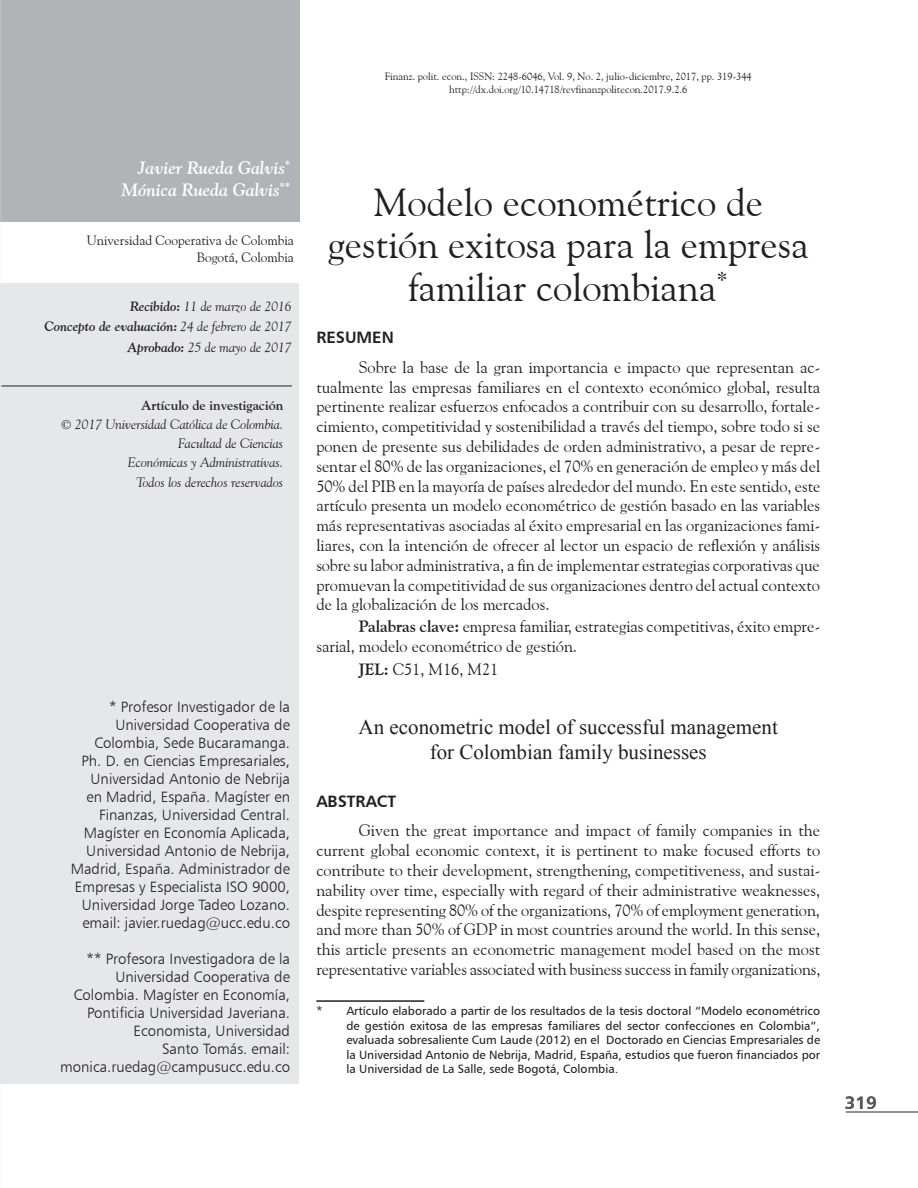
<style>
.page{position:relative;width:918px;height:1188px;background:#fff}
.page>*{position:absolute;margin:0;border:0;box-sizing:border-box;transform-origin:0 0}
.t1{font:39px/42.5px "Goudy Old Style BT";color:#231f20;text-align:center}
.t2{font:21px/25.2px "Times New Roman";color:#231f20;text-align:center}
.t3{font:italic 700 18px/21.6px "Goudy Old Style BT";color:#fff;text-align:right}
.t4{font:18px "Humanist 777 BT Bold B";color:#57585a}
.t5{font:16.5px/19.8px "Goudy Old Style BT";color:#231f20;text-align:justify}
.t6{font:16.5px "Humanist 777 BT Bold B";color:#231f20}
.t7{font:15px/18px "Humanist 777 BT Light B";color:#231f20;text-align:right}
.t8{font:italic 13.5px/19.2px "Goudy Old Style BT";color:#231f20;text-align:right}
.t9{font:13.5px/16.2px "Goudy Old Style BT";color:#231f20;text-align:right}
.t10{font:700 13.5px "Goudy Old Style BT";color:#231f20}
.t11{font:12px/14.4px "Humanist 777 BT Roman B";color:#231f20;text-align:justify}
.t12{font:10.5px/12.6px "Goudy Old Style BT";color:#231f20;text-align:center}
.s1{font-weight:700}
</style>
<div class="page">
<hr style="left:846px;top:1112px;width:72px;height:1px;background:#231f20">
<div style="left:0;top:0;width:300px;height:221px;background:#b2b3b7"></div>
<div style="left:0;top:283px;width:299px;height:801px;background:#e6e7e9"></div>
<hr style="left:316px;top:1000px;width:108px;height:2px;background:#231f20">
<hr style="left:1px;top:386px;width:291px;height:1px;background:#231f20">
<p class="t12" style="left:385px;top:70px;width:369px">Finanz. polit. econ., ISSN: 2248-6046, Vol. 9, No. 2, julio-diciembre, 2017, pp. 319-344 http://dx.doi.org/10.14718/revfinanzpolitecon.2017.9.2.6</p>
<p class="t3" style="left:122px;top:157px;width:170px">Javier Rueda Galvis<sup>*<br></sup>Mónica Rueda Galvis<sup>**</sup></p>
<p class="t9" style="left:87px;top:232px;width:209px">Universidad Cooperativa de Colombia<br>Bogotá, Colombia</p>
<p class="t8" style="left:44px;top:296px;width:248px;line-height:20.4px"><span class="s1">Recibido:</span> 11 de marzo de 2016<br><span class="s1">Concepto de evaluación:</span> 24 de febrero de 2017<br><span class="s1">Aprobado:</span> 25 de mayo de 2017</p>
<p class="t10" style="left:141px;top:397px;width:144px">Artículo de investigación</p>
<p class="t8" style="left:61px;top:414px;width:224px">© 2017 Universidad Católica de Colombia.<br>Facultad de Ciencias<br>Económicas y Administrativas.<br>Todos los derechos reservados</p>
<p class="t7" style="left:71px;top:698px;width:221px">* Profesor Investigador de la<br>Universidad Cooperativa de<br>Colombia, Sede Bucaramanga.<br>Ph. D. en Ciencias Empresariales,<br>Universidad Antonio de Nebrija<br>en Madrid, España. Magíster en<br>Finanzas, Universidad Central.<br>Magíster en Economía Aplicada,<br>Universidad Antonio de Nebrija,<br>Madrid, España. Administrador de<br>Empresas y Especialista ISO 9000,<br>Universidad Jorge Tadeo Lozano. email: javier.ruedag@ucc.edu.co</p>
<p class="t7" style="left:60px;top:950px;width:231px">** Profesora Investigadora de la<br>Universidad Cooperativa de<br>Colombia. Magíster en Economía,<br>Pontificia Universidad Javeriana.<br>Economista, Universidad<br>Santo Tomás. email: monica.ruedag@campusucc.edu.co</p>
<h1 class="t1" style="left:328px;top:180px;width:482px">Modelo econométrico de gestión exitosa para la empresa familiar colombiana<sup>*</sup></h1>
<p class="t6" style="left:316px;top:327px;width:79px">RESUMEN</p>
<p class="t5" style="left:316px;top:357px;width:506px;text-indent:43px">Sobre la base de la gran importancia e impacto que representan ac&shy;tualmente las empresas familiares en el contexto económico global, resulta pertinente realizar esfuerzos enfocados a contribuir con su desarrollo, fortale&shy;cimiento, competitividad y sostenibilidad a través del tiempo, sobre todo si se ponen de presente sus debilidades de orden administrativo, a pesar de repre&shy;sentar el 80% de las organizaciones, el 70% en generación de empleo y más del 50% del PIB en la mayoría de países alrededor del mundo. En este sentido, este artículo presenta un modelo econométrico de gestión basado en las variables más representativas asociadas al éxito empresarial en las organizaciones fami&shy;liares, con la intención de ofrecer al lector un espacio de reflexión y análisis sobre su labor administrativa, a fin de implementar estrategias corporativas que promuevan la competitividad de sus organizaciones dentro del actual contexto de la globalización de los mercados.</p>
<p class="t5" style="left:316px;top:616px;width:505px;text-indent:43px"><span class="s1">Palabras clave:</span> empresa familiar, estrategias competitivas, éxito empre&shy;sarial, modelo econométrico de gestión.</p>
<p class="t5" style="left:359px;top:659px;width:141px"><span class="s1">JEL:</span> C51, M16, M21</p>
<p class="t2" style="left:359px;top:714px;width:421px">An econometric model of successful management for Colombian family businesses</p>
<p class="t6" style="left:316px;top:790px;width:81px">ABSTRACT</p>
<p class="t5" style="left:316px;top:820px;width:506px;text-indent:43px">Given the great importance and impact of family companies in the current global economic context, it is pertinent to make focused efforts to contribute to their development, strengthening, competitiveness, and sustai&shy;nability over time, especially with regard of their administrative weaknesses, despite representing 80% of the organizations, 70% of employment generation, and more than 50% of GDP in most countries around the world. In this sense, this article presents an econometric management model based on the most representative variables associated with business success in family organizations,</p>
<p class="t11" style="left:346px;top:1004px;width:475px;text-indent:-30px">* Artículo elaborado a partir de los resultados de la tesis doctoral “Modelo econométrico de gestión exitosa de las empresas familiares del sector confecciones en Colombia”, evaluada sobresaliente Cum Laude (2012) en el Doctorado en Ciencias Empresariales de la Universidad Antonio de Nebrija, Madrid, España, estudios que fueron financiados por la Universidad de La Salle, sede Bogotá, Colombia.</p>
<p class="t4" style="left:845px;top:1091px;width:34px">319</p>
</div>
